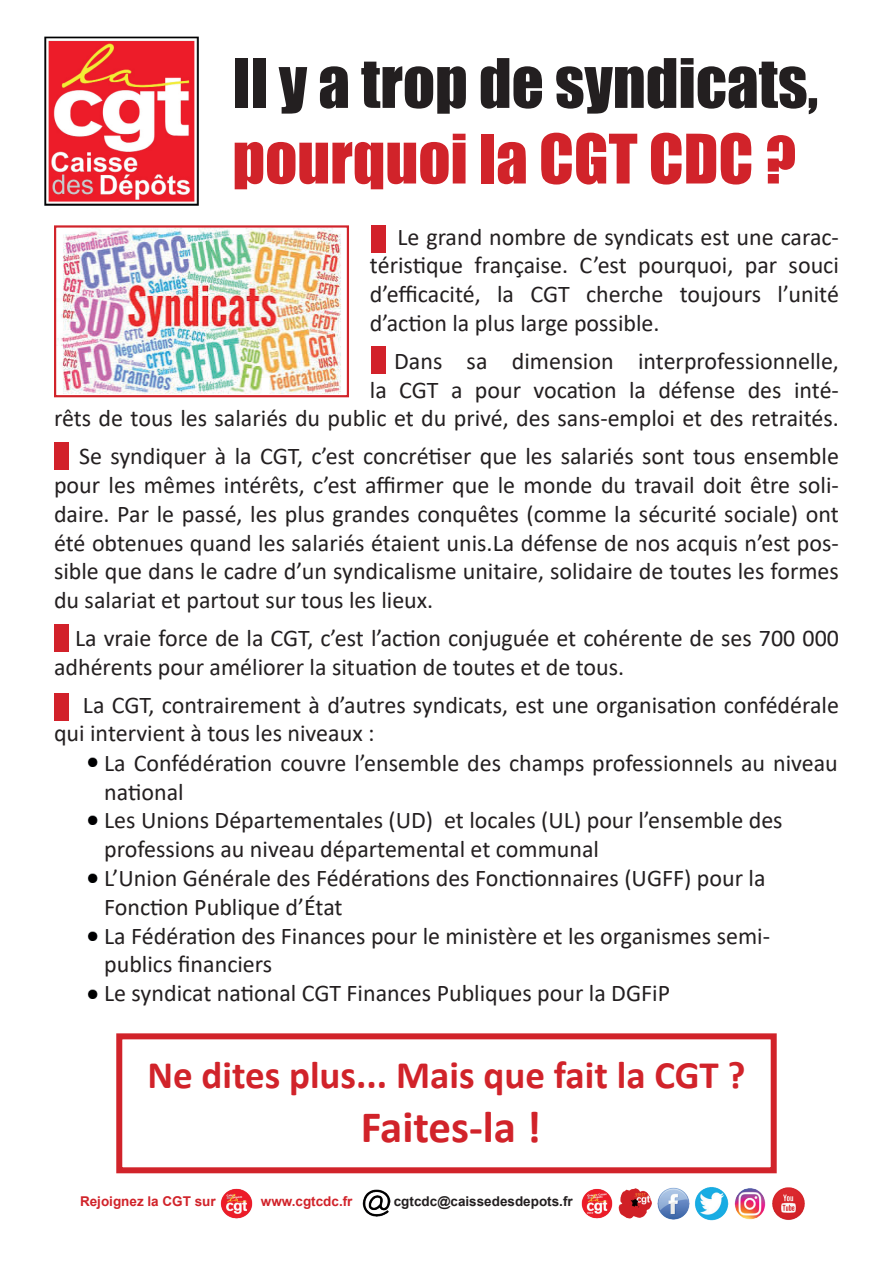
<style>
.page{position:relative;width:893px;height:1263px;background:#fff}
.page>*{position:absolute;margin:0;border:0;box-sizing:border-box;transform-origin:0 0}
.t1{font:63px/75.6px "Impact";color:#231f20}
.t2{font:700 45px "Calibri";color:#d1232a}
.t3{font:700 39px "Calibri";color:#d1232a}
.t4{font:24px/28.8px "Calibri";color:#231f20}
.t5{font:700 13.5px "Arial";color:#d1232a}
.t6{font:700 13.5px "Arial";color:#231f20}
.s1{color:#d1232a}
.s2{font-size:60px;color:#d1232a}
</style>
<div class="page">
<img style="left:618px;top:1188px;width:34px;height:31px">
<img style="left:581px;top:1189px;width:32px;height:30px">
<img style="left:657px;top:1187px;width:33px;height:33px">
<img style="left:695px;top:1187px;width:33px;height:33px">
<img style="left:772px;top:1187px;width:33px;height:33px">
<img style="left:363px;top:1190px;width:27px;height:27px">
<img style="left:220px;top:1188px;width:33px;height:31px">
<img style="left:734px;top:1188px;width:32px;height:32px">
<img style="left:44px;top:36px;width:155px;height:170px">
<img style="left:54px;top:624px;width:14px;height:27px">
<img style="left:371px;top:225px;width:14px;height:28px">
<div style="left:116px;top:1033px;width:661px;height:140px;background:#fff;border:6px solid #d1232a"></div>
<img style="left:57px;top:228px;width:284px;height:166px">
<div style="left:54px;top:225px;width:295px;height:172px;border:2px solid #d1232a"></div>
<img style="left:54px;top:442px;width:14px;height:28px">
<img style="left:371px;top:347px;width:14px;height:27px">
<img style="left:54px;top:693px;width:14px;height:28px">
<svg style="left:87px;top:757px;width:11px;height:9px"></svg>
<svg style="left:87px;top:815px;width:11px;height:9px"></svg>
<svg style="left:87px;top:873px;width:11px;height:9px"></svg>
<svg style="left:87px;top:931px;width:11px;height:9px"></svg>
<svg style="left:87px;top:989px;width:11px;height:9px"></svg>
<h1 class="t1" style="left:232px;top:44px;width:587px">Il y a trop de syndicats, <span class="s1">pourquoi la CGT CDC</span> <span class="s2">?</span></h1>
<p class="t4" style="left:370px;top:222px;width:471px;text-align:justify;text-indent:28px">Le grand nombre de syndicats est une carac&shy;téristique française. C’est pourquoi, par souci d’efficacité, la CGT cherche toujours l’unité d’action la plus large possible.</p>
<p class="t4" style="left:54px;top:346px;width:786px;text-align:right">Dans sa dimension interprofessionnelle,<br>la CGT a pour vocation la défense des inté-<br>rêts de tous les salariés du public et du privé, des sans-emploi et des retraités.</p>
<p class="t4" style="left:54px;top:441px;width:786px;text-align:justify;text-indent:25px">Se syndiquer à la CGT, c’est concrétiser que les salariés sont tous ensemble pour les mêmes intérêts, c’est affirmer que le monde du travail doit être soli&shy;daire. Par le passé, les plus grandes conquêtes (comme la sécurité sociale) ont été obtenues quand les salariés étaient unis.La défense de nos acquis n’est pos&shy;sible que dans le cadre d’un syndicalisme unitaire, solidaire de toutes les formes du salariat et partout sur tous les lieux.</p>
<p class="t4" style="left:54px;top:623px;width:786px;text-indent:21px">La vraie force de la CGT, c’est l’action conjuguée et cohérente de ses 700 000 adhérents pour améliorer la situation de toutes et de tous.</p>
<p class="t4" style="left:54px;top:690px;width:786px;text-indent:29px">La CGT, contrairement à d’autres syndicats, est une organisation confédérale qui intervient à tous les niveaux :</p>
<p class="t4" style="left:104px;top:748px;width:735px">La Confédération couvre l’ensemble des champs professionnels au niveau national<br>Les Unions Départementales (UD) et locales (UL) pour l’ensemble des professions au niveau départemental et communal<br>L’Union Générale des Fédérations des Fonctionnaires (UGFF) pour la Fonction Publique d’État<br>La Fédération des Finances pour le ministère et les organismes semi&shy;publics financiers<br>Le syndicat national CGT Finances Publiques pour la DGFiP</p>
<h3 class="t3" style="left:147px;top:1047px;width:600px">Ne dites plus... Mais que fait la CGT ?</h3>
<h2 class="t2" style="left:361px;top:1095px;width:182px">Faites-la !</h2>
<p class="t5" style="left:80px;top:1192px;width:137px">Rejoignez la CGT sur</p>
<p class="t5" style="left:261px;top:1192px;width:93px">www.cgtcdc.fr</p>
<p class="t6" style="left:394px;top:1192px;width:180px">cgtcdc@caissedesdepots.fr</p>
</div>
